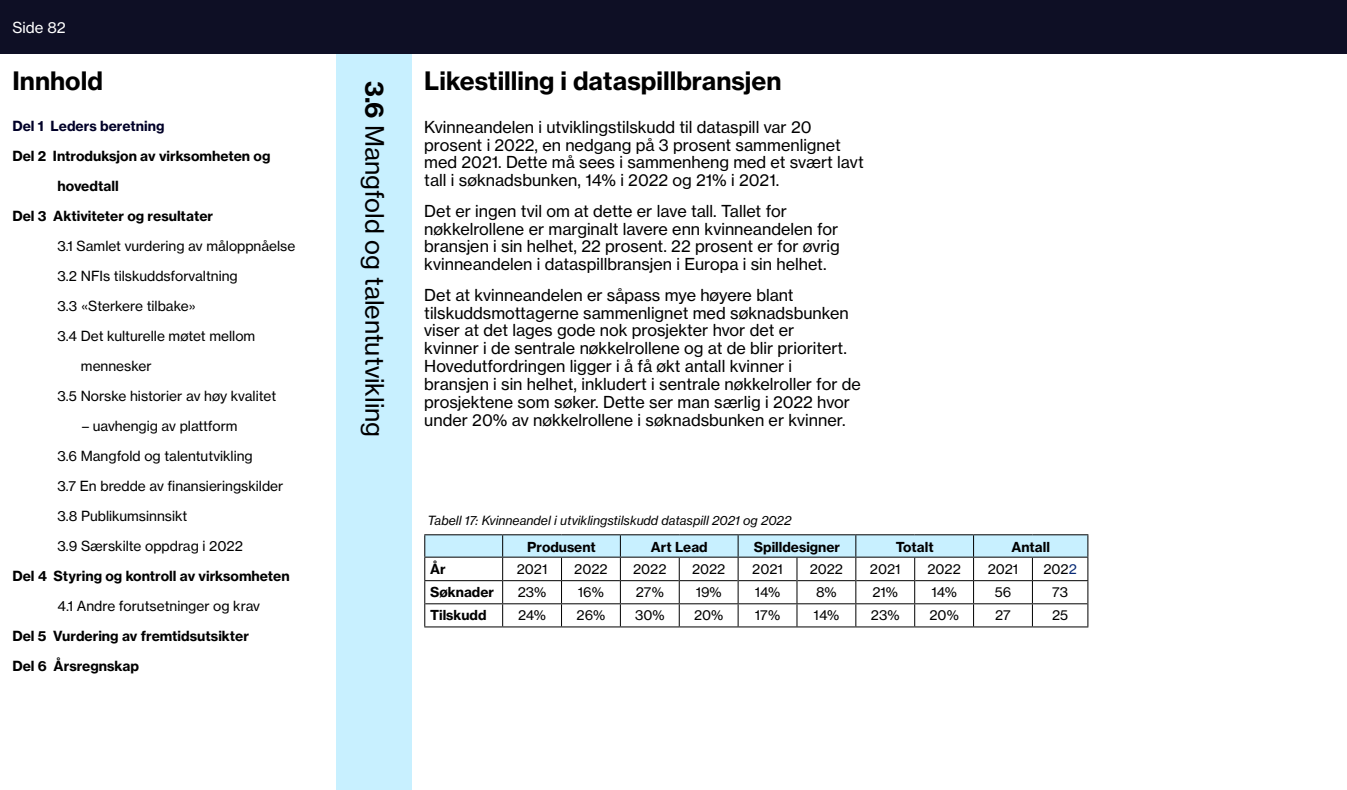
<style>
.page{position:relative;width:1347px;height:790px;background:#fff}
.page>*{position:absolute;margin:0;border:0;box-sizing:border-box;transform-origin:0 0}
.t1{font:25px "N Haas Grotesk TX Pro 75 Bd";color:#000}
.t2{font:25px "N Haas Grotesk TX Pro 55 Rg";color:#000}
.t3{font:16.25px/17.9px "N Haas Grotesk TX Pro 55 Rg";color:#000}
.t4{font:15px "N Haas Grotesk TX Pro 55 Rg";color:#fff}
.t5{font:13.75px/30px "N Haas Grotesk TX Pro 55 Rg";color:#000}
.t6{font:13.75px/30px "N Haas Grotesk TX Pro 75 Bd";color:#000}
.t7{font:13.75px "N Haas Grotesk TX Pro 75 Bd";color:#000028}
.t8{font:13.62px "N Haas Grotesk TX Pro 55 Rg";color:#000}
.t9{font:13.62px "N Haas Grotesk TX Pro 75 Bd";color:#000}
.t10{font:12.5px "N Haas Grotesk TX Pro 56 It";color:#000}
.s1{font-family:"N Haas Grotesk TX Pro 75 Bd"}
.s2{color:#082a75}
</style>
<div class="page">
<div style="left:337px;top:12px;width:75px;height:778px;background:#c8f0ff"></div>
<hr style="left:424px;top:534px;width:78px;height:1px;background:#000">
<hr style="left:502px;top:534px;width:59px;height:1px;background:#000">
<hr style="left:561px;top:534px;width:59px;height:1px;background:#000">
<hr style="left:620px;top:534px;width:59px;height:1px;background:#000">
<hr style="left:679px;top:534px;width:59px;height:1px;background:#000">
<hr style="left:738px;top:534px;width:59px;height:1px;background:#000">
<hr style="left:797px;top:534px;width:58px;height:1px;background:#000">
<hr style="left:855px;top:534px;width:59px;height:1px;background:#000">
<hr style="left:914px;top:534px;width:59px;height:1px;background:#000">
<hr style="left:973px;top:534px;width:59px;height:1px;background:#000">
<hr style="left:1032px;top:534px;width:56px;height:1px;background:#000">
<svg style="left:424px;top:535px;width:664px;height:91px"></svg>
<hr style="left:424px;top:626px;width:78px;height:1px;background:#000">
<hr style="left:502px;top:626px;width:59px;height:1px;background:#000">
<hr style="left:561px;top:626px;width:59px;height:1px;background:#000">
<hr style="left:620px;top:626px;width:59px;height:1px;background:#000">
<hr style="left:679px;top:626px;width:59px;height:1px;background:#000">
<hr style="left:738px;top:626px;width:59px;height:1px;background:#000">
<hr style="left:797px;top:626px;width:58px;height:1px;background:#000">
<hr style="left:855px;top:626px;width:59px;height:1px;background:#000">
<hr style="left:914px;top:626px;width:59px;height:1px;background:#000">
<hr style="left:973px;top:626px;width:59px;height:1px;background:#000">
<hr style="left:1032px;top:626px;width:56px;height:1px;background:#000">
<div style="left:0;top:0;width:1346px;height:54px;background:#0e0f25"></div>
<p class="t4" style="left:12px;top:18px;width:55px">Side 82</p>
<h1 class="t1" style="left:13px;top:65px;width:92px">Innhold</h1>
<h1 class="t1" style="left:424px;top:65px;width:359px">Likestilling i dataspillbransjen</h1>
<h1 class="t2" style="left:390px;top:81px;width:358px;rotate:90deg"><span class="s1">3.6</span> Mangfold og talentutvikling</h1>
<p class="t7" style="left:12px;top:117px;width:153px">Del 1 Leders beretning</p>
<p class="t6" style="left:12px;top:141px;width:259px">Del 2 Introduksjon av virksomheten og</p>
<p class="t6" style="left:58px;top:171px;width:63px">hovedtall</p>
<p class="t6" style="left:12px;top:201px;width:202px">Del 3 Aktiviteter og resultater</p>
<p class="t5" style="left:58px;top:231px;width:239px">3.1 Samlet vurdering av måloppnåelse</p>
<p class="t5" style="left:58px;top:261px;width:182px">3.2 NFIs tilskuddsforvaltning</p>
<p class="t5" style="left:58px;top:291px;width:140px">3.3 «Sterkere tilbake»</p>
<p class="t5" style="left:58px;top:321px;width:199px">3.4 Det kulturelle møtet mellom</p>
<p class="t5" style="left:81px;top:351px;width:72px">mennesker</p>
<p class="t5" style="left:58px;top:381px;width:220px">3.5 Norske historier av høy kvalitet</p>
<p class="t5" style="left:58px;top:411px;width:227px;text-indent:25px">– uavhengig av plattform<br>3.6 Mangfold og talentutvikling<br>3.7 En bredde av finansieringskilder<br>3.8 Publikumsinnsikt<br>3.9 Særskilte oppdrag i 2022</p>
<p class="t6" style="left:12px;top:561px;width:279px">Del 4 Styring og kontroll av virksomheten</p>
<p class="t5" style="left:58px;top:591px;width:204px">4.1 Andre forutsetninger og krav</p>
<p class="t6" style="left:12px;top:621px;width:238px">Del 5 Vurdering av fremtidsutsikter<br>Del 6 Årsregnskap</p>
<p class="t3" style="left:424px;top:118px;width:441px">Kvinneandelen i utviklingstilskudd til dataspill var 20 prosent i 2022, en nedgang på 3 prosent sammenlignet med 2021. Dette må sees i sammenheng med et svært lavt tall i søknadsbunken, 14% i 2022 og 21% i 2021.</p>
<p class="t3" style="left:424px;top:202px;width:417px">Det er ingen tvil om at dette er lave tall. Tallet for nøkkelrollene er marginalt lavere enn kvinneandelen for bransjen i sin helhet, 22 prosent. 22 prosent er for øvrig kvinneandelen i dataspillbransjen i Europa i sin helhet.</p>
<p class="t3" style="left:424px;top:286px;width:438px">Det at kvinneandelen er såpass mye høyere blant tilskuddsmottagerne sammenlignet med søknadsbunken viser at det lages gode nok prosjekter hvor det er<br>kvinner i de sentrale nøkkelrollene og at de blir prioritert.<br>Hovedutfordringen ligger i å få økt antall kvinner i<br>bransjen i sin helhet, inkludert i sentrale nøkkelroller for de prosjektene som søker. Dette ser man særlig i 2022 hvor under 20% av nøkkelrollene i søknadsbunken er kvinner.</p>
<p class="t10" style="left:427px;top:513px;width:365px">Tabell 17: Kvinneandel i utviklingstilskudd dataspill 2021 og 2022</p>
<p class="t9" style="left:527px;top:539px;width:70px">Produsent</p>
<p class="t9" style="left:650px;top:539px;width:58px">Art Lead</p>
<p class="t9" style="left:753px;top:539px;width:88px">Spilldesigner</p>
<p class="t9" style="left:895px;top:539px;width:39px">Totalt</p>
<p class="t9" style="left:1011px;top:539px;width:40px">Antall</p>
<p class="t9" style="left:430px;top:560px;width:17px">År</p>
<p class="t8" style="left:517px;top:560px;width:32px">2021</p>
<p class="t8" style="left:574px;top:560px;width:35px">2022</p>
<p class="t8" style="left:633px;top:560px;width:35px">2022</p>
<p class="t8" style="left:692px;top:560px;width:35px">2022</p>
<p class="t8" style="left:752px;top:560px;width:32px">2021</p>
<p class="t8" style="left:809px;top:560px;width:35px">2022</p>
<p class="t8" style="left:869px;top:560px;width:32px">2021</p>
<p class="t8" style="left:927px;top:560px;width:35px">2022</p>
<p class="t8" style="left:987px;top:560px;width:32px">2021</p>
<p class="t8" style="left:1043px;top:560px;width:35px">202<span class="s2">2</span></p>
<p class="t9" style="left:430px;top:584px;width:66px">Søknader</p>
<p class="t8" style="left:518px;top:584px;width:30px">23%</p>
<p class="t8" style="left:578px;top:584px;width:28px">16%</p>
<p class="t8" style="left:635px;top:584px;width:30px">27%</p>
<p class="t8" style="left:695px;top:584px;width:28px">19%</p>
<p class="t8" style="left:754px;top:584px;width:27px">14%</p>
<p class="t8" style="left:816px;top:584px;width:22px">8%</p>
<p class="t8" style="left:872px;top:584px;width:27px">21%</p>
<p class="t8" style="left:931px;top:584px;width:27px">14%</p>
<p class="t8" style="left:994px;top:584px;width:18px">56</p>
<p class="t8" style="left:1052px;top:584px;width:17px">73</p>
<p class="t9" style="left:430px;top:607px;width:58px">Tilskudd</p>
<p class="t8" style="left:518px;top:607px;width:30px">24%</p>
<p class="t8" style="left:576px;top:607px;width:30px">26%</p>
<p class="t8" style="left:635px;top:607px;width:31px">30%</p>
<p class="t8" style="left:694px;top:607px;width:31px">20%</p>
<p class="t8" style="left:754px;top:607px;width:27px">17%</p>
<p class="t8" style="left:813px;top:607px;width:27px">14%</p>
<p class="t8" style="left:871px;top:607px;width:30px">23%</p>
<p class="t8" style="left:929px;top:607px;width:31px">20%</p>
<p class="t8" style="left:995px;top:607px;width:17px">27</p>
<p class="t8" style="left:1052px;top:607px;width:18px">25</p>
</div>
